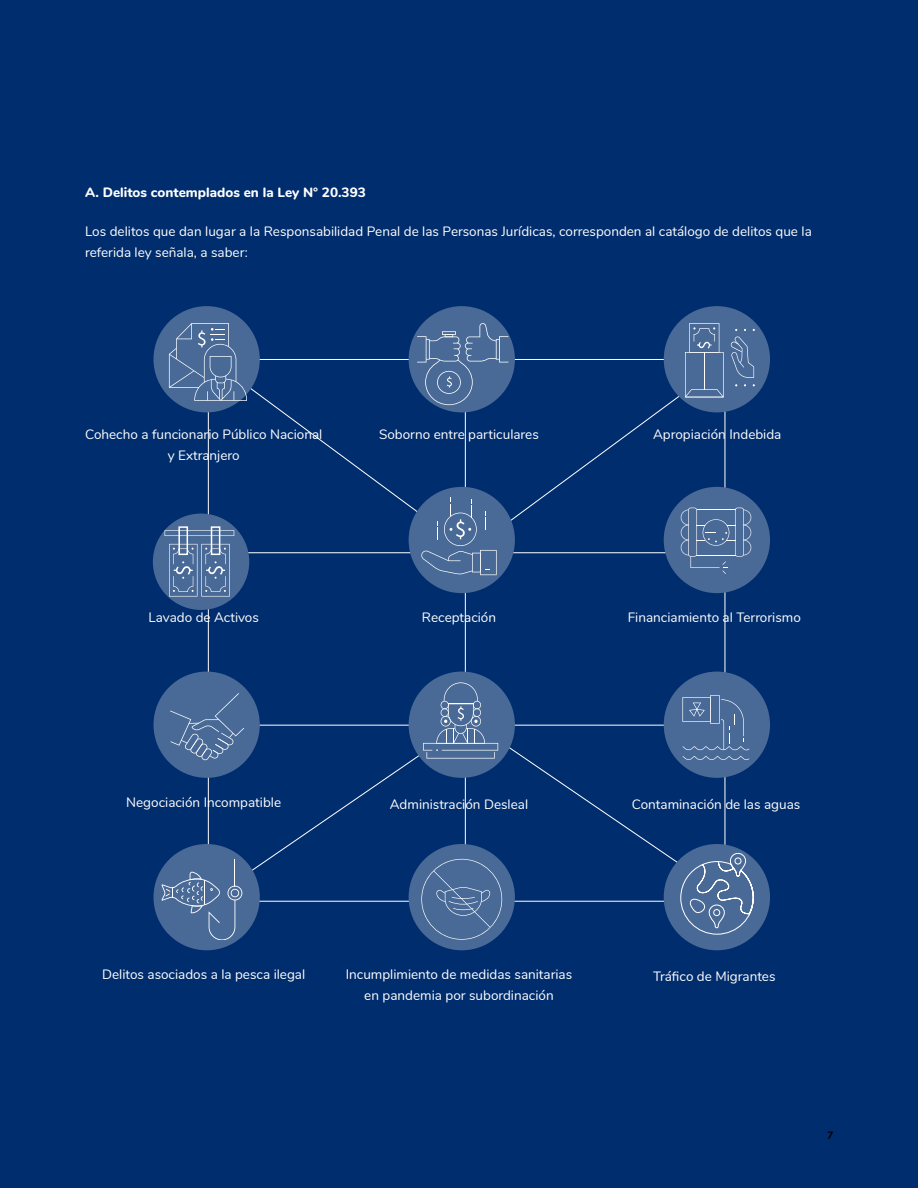
<style>
.page{position:relative;width:918px;height:1188px;background:#002d6d}
.page>*{position:absolute;margin:0;border:0;box-sizing:border-box;transform-origin:0 0}
.t1{font:13.5px/21px "Nunito";color:#fff;text-align:center}
.t2{font:800 13.5px "Nunito";color:#fff}
.t3{font:700 10.5px "Nunito";color:#000}
</style>
<div class="page">
<svg style="left:210px;top:357px;width:518px;height:194px"></svg>
<svg style="left:214px;top:720px;width:496px;height:178px"></svg>
<hr style="left:215px;top:553px;width:510px;height:1px;background:#fff">
<hr style="left:215px;top:725px;width:510px;height:1px;background:#fff">
<hr style="left:465px;top:359px;width:1px;height:540px;background:#fff">
<div style="left:153px;top:844px;width:107px;height:106px;background:#496a97;border-radius:50%"></div>
<div style="left:409px;top:844px;width:106px;height:106px;background:#496a97;border-radius:50%"></div>
<div style="left:664px;top:844px;width:106px;height:106px;background:#496a97;border-radius:50%"></div>
<div style="left:153px;top:306px;width:107px;height:106px;background:#496a97;border-radius:50%"></div>
<div style="left:153px;top:514px;width:96px;height:96px;background:#496a97;border-radius:50%"></div>
<div style="left:153px;top:672px;width:107px;height:106px;background:#496a97;border-radius:50%"></div>
<div style="left:409px;top:306px;width:106px;height:106px;background:#496a97;border-radius:50%"></div>
<div style="left:409px;top:487px;width:106px;height:106px;background:#496a97;border-radius:50%"></div>
<div style="left:409px;top:672px;width:106px;height:106px;background:#496a97;border-radius:50%"></div>
<div style="left:664px;top:306px;width:106px;height:106px;background:#496a97;border-radius:50%"></div>
<div style="left:664px;top:487px;width:106px;height:106px;background:#496a97;border-radius:50%"></div>
<div style="left:664px;top:672px;width:106px;height:106px;background:#496a97;border-radius:50%"></div>
<svg style="left:417px;top:323px;width:91px;height:82px"></svg>
<svg style="left:685px;top:323px;width:39px;height:74px"></svg>
<svg style="left:731px;top:329px;width:24px;height:49px"></svg>
<svg style="left:169px;top:323px;width:78px;height:78px"></svg>
<svg style="left:165px;top:530px;width:69px;height:6px"></svg>
<div style="left:178px;top:526px;width:10px;height:29px;border:2px solid #fff"></div>
<svg style="left:169px;top:544px;width:61px;height:53px"></svg>
<div style="left:211px;top:526px;width:9px;height:29px;border:2px solid #fff"></div>
<svg style="left:681px;top:508px;width:70px;height:66px"></svg>
<svg style="left:421px;top:497px;width:76px;height:78px"></svg>
<svg style="left:170px;top:693px;width:74px;height:67px"></svg>
<svg style="left:423px;top:682px;width:75px;height:77px"></svg>
<svg style="left:682px;top:695px;width:67px;height:65px"></svg>
<svg style="left:162px;top:859px;width:80px;height:81px"></svg>
<svg style="left:421px;top:859px;width:81px;height:81px"></svg>
<svg style="left:680px;top:853px;width:74px;height:81px"></svg>
<p class="t2" style="left:85px;top:183px;width:282px">A. Delitos contemplados en la Ley N° 20.393</p>
<p class="t1" style="left:85px;top:220px;width:728px;text-align:left">Los delitos que dan lugar a la Responsabilidad Penal de las Personas Jurídicas, corresponden al catálogo de delitos que la referida ley señala, a saber:</p>
<p class="t1" style="left:85px;top:423px;width:239px">Cohecho a funcionario Público Nacional y Extranjero</p>
<p class="t1" style="left:379px;top:423px;width:161px">Soborno entre particulares</p>
<p class="t1" style="left:653px;top:423px;width:130px">Apropiación Indebida</p>
<p class="t1" style="left:148px;top:606px;width:112px">Lavado de Activos</p>
<p class="t1" style="left:422px;top:606px;width:76px">Receptación</p>
<p class="t1" style="left:628px;top:606px;width:175px">Financiamiento al Terrorismo</p>
<p class="t1" style="left:126px;top:791px;width:156px">Negociación Incompatible</p>
<p class="t1" style="left:390px;top:793px;width:140px">Administración Desleal</p>
<p class="t1" style="left:632px;top:793px;width:170px">Contaminación de las aguas</p>
<p class="t1" style="left:102px;top:963px;width:205px">Delitos asociados a la pesca ilegal</p>
<p class="t1" style="left:346px;top:963px;width:228px">Incumplimiento de medidas sanitarias en pandemia por subordinación</p>
<p class="t1" style="left:653px;top:965px;width:124px">Tráfico de Migrantes</p>
<p class="t3" style="left:827px;top:1127px;width:8px">7</p>
</div>
